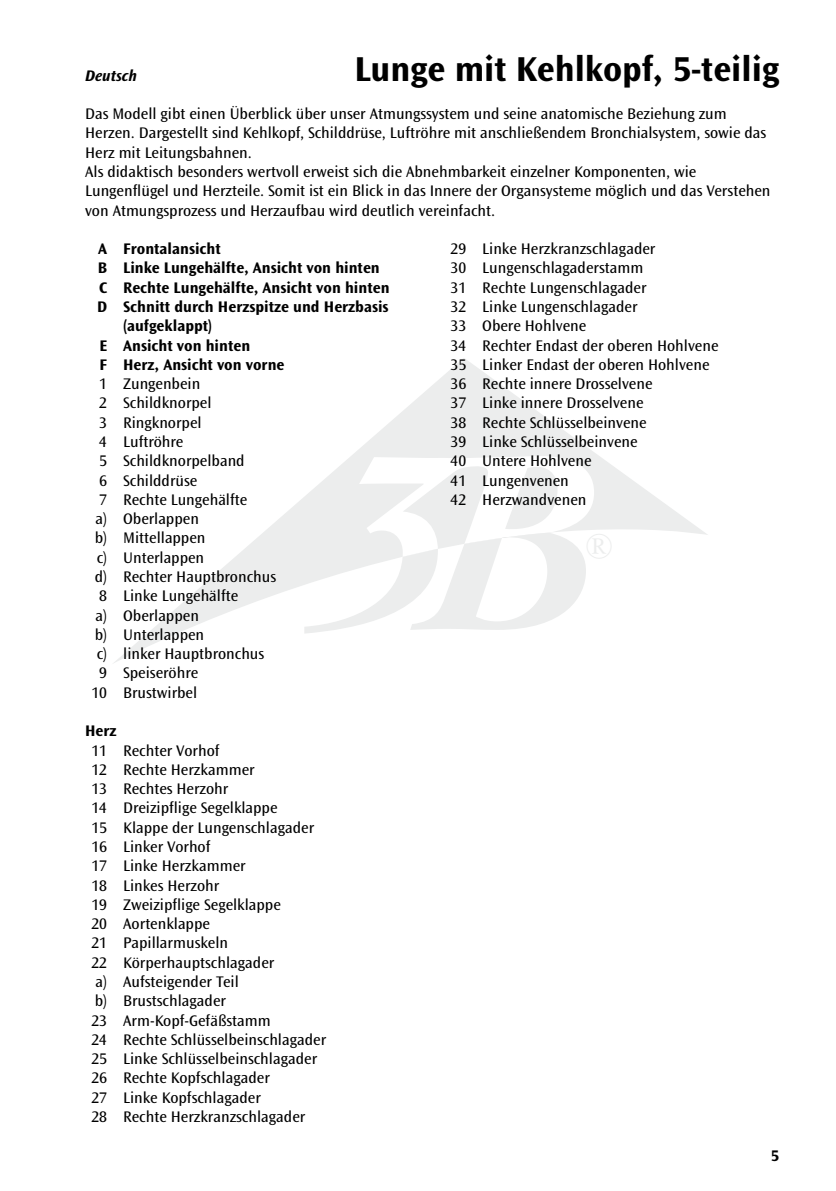
<style>
.page{position:relative;width:836px;height:1191px;background:#fff}
.page>*{position:absolute;margin:0;border:0;box-sizing:border-box;transform-origin:0 0}
.t1{font:700 36px "Ocean Sans Std";color:#000}
.t2{font:16px/19.2px "Ocean Sans Std";color:#000}
.t3{font:700 16px "Ocean Sans Std";color:#000}
.t4{font:italic 700 16px "Ocean Sans Std";color:#000}
</style>
<div class="page">
<svg style="left:114px;top:358px;width:594px;height:305px"></svg>
<svg style="left:304px;top:456px;width:289px;height:177px"></svg>
<h1 class="t1" style="left:354px;top:49px;width:426px">Lunge mit Kehlkopf, 5-teilig</h1>
<p class="t2" style="left:85px;top:104px;width:686px">Das Modell gibt einen Überblick über unser Atmungssystem und seine anatomische Beziehung zum Herzen. Dargestellt sind Kehlkopf, Schilddrüse, Luftröhre mit anschließendem Bronchialsystem, sowie das Herz mit Leitungsbahnen.<br>Als didaktisch besonders wertvoll erweist sich die Abnehmbarkeit einzelner Komponenten, wie Lungenflügel und Herzteile. Somit ist ein Blick in das Innere der Organsysteme möglich und das Verstehen von Atmungsprozess und Herzaufbau wird deutlich vereinfacht.</p>
<p class="t4" style="left:85px;top:66px;width:53px">Deutsch</p>
<p class="t3" style="left:98px;top:240px;width:124px">A Frontalansicht</p>
<p class="t3" style="left:98px;top:259px;width:283px">B Linke Lungehälfte, Ansicht von hinten</p>
<p class="t3" style="left:99px;top:278px;width:292px">C Rechte Lungehälfte, Ansicht von hinten</p>
<p class="t3" style="left:97px;top:298px;width:293px">D Schnitt durch Herzspitze und Herzbasis</p>
<p class="t3" style="left:123px;top:317px;width:90px">(aufgeklappt)</p>
<p class="t3" style="left:99px;top:336px;width:152px">E Ansicht von hinten</p>
<p class="t3" style="left:100px;top:355px;width:186px">F Herz, Ansicht von vorne</p>
<p class="t2" style="left:99px;top:374px;width:102px">1 Zungenbein</p>
<p class="t2" style="left:99px;top:394px;width:114px">2 Schildknorpel</p>
<p class="t2" style="left:99px;top:413px;width:104px">3 Ringknorpel</p>
<p class="t2" style="left:99px;top:432px;width:86px">4 Luftröhre</p>
<p class="t2" style="left:99px;top:451px;width:147px">5 Schildknorpelband</p>
<p class="t2" style="left:99px;top:471px;width:99px">6 Schilddrüse</p>
<p class="t2" style="left:99px;top:490px;width:149px">7 Rechte Lungehälfte</p>
<p class="t2" style="left:96px;top:509px;width:105px">a) Oberlappen</p>
<p class="t2" style="left:95px;top:529px;width:112px">b) Mittellappen</p>
<p class="t2" style="left:97px;top:548px;width:109px">c) Unterlappen</p>
<p class="t2" style="left:95px;top:567px;width:183px">d) Rechter Hauptbronchus</p>
<p class="t2" style="left:99px;top:586px;width:140px">8 Linke Lungehälfte</p>
<p class="t2" style="left:96px;top:606px;width:105px">a) Oberlappen</p>
<p class="t2" style="left:95px;top:625px;width:111px">b) Unterlappen</p>
<p class="t2" style="left:97px;top:644px;width:169px">c) linker Hauptbronchus</p>
<p class="t2" style="left:99px;top:664px;width:100px">9 Speiseröhre</p>
<p class="t2" style="left:91px;top:683px;width:107px">10 Brustwirbel</p>
<p class="t3" style="left:85px;top:722px;width:33px">Herz</p>
<p class="t2" style="left:91px;top:741px;width:236px">11 Rechter Vorhof<br>12 Rechte Herzkammer<br>13 Rechtes Herzohr<br>14 Dreizipflige Segelklappe<br>15 Klappe der Lungenschlagader<br>16 Linker Vorhof<br>17 Linke Herzkammer<br>18 Linkes Herzohr<br>19 Zweizipflige Segelklappe<br>20 Aortenklappe<br>21 Papillarmuskeln<br>22 Körperhauptschlagader<br>a) Aufsteigender Teil<br>b) Brustschlagader<br>23 Arm-Kopf-Gefäßstamm<br>24 Rechte Schlüsselbeinschlagader<br>25 Linke Schlüsselbeinschlagader<br>26 Rechte Kopfschlagader<br>27 Linke Kopfschlagader<br>28 Rechte Herzkranzschlagader</p>
<p class="t2" style="left:450px;top:239px;width:269px">29 Linke Herzkranzschlagader<br>30 Lungenschlagaderstamm<br>31 Rechte Lungenschlagader<br>32 Linke Lungenschlagader<br>33 Obere Hohlvene<br>34 Rechter Endast der oberen Hohlvene<br>35 Linker Endast der oberen Hohlvene<br>36 Rechte innere Drosselvene<br>37 Linke innere Drosselvene<br>38 Rechte Schlüsselbeinvene<br>39 Linke Schlüsselbeinvene<br>40 Untere Hohlvene<br>41 Lungenvenen<br>42 Herzwandvenen</p>
<p class="t3" style="left:770px;top:1146px;width:10px">5</p>
</div>
